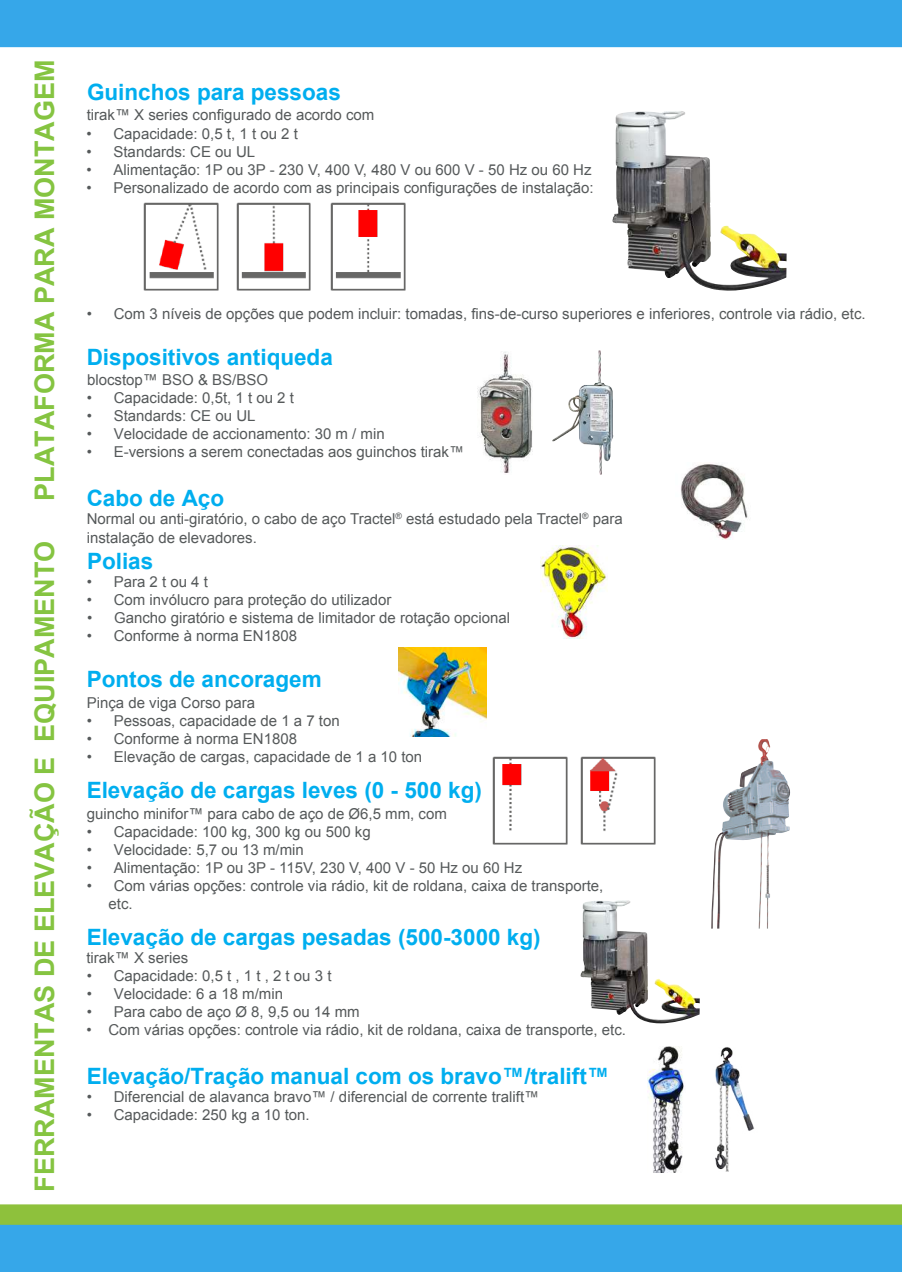
<style>
.page{position:relative;width:902px;height:1272px;background:#fff}
.page>*{position:absolute;margin:0;border:0;box-sizing:border-box;transform-origin:0 0}
.t1{font:700 27px "Arial";color:#85c441}
.t2{font:700 22.5px "Arial";color:#00aeef}
.t3{font:15px/18px "Arial";color:#55595a}
.s1{font-style:inherit}
</style>
<div class="page">
<div style="left:0;top:1204px;width:901px;height:20px;background:#8ec13c"></div>
<div style="left:0;top:1224px;width:901px;height:47px;background:#36a7e9"></div>
<div style="left:0;top:0;width:901px;height:47px;background:#36a7e9"></div>
<img style="left:580px;top:900px;width:119px;height:123px">
<img style="left:398px;top:647px;width:88px;height:89px">
<img style="left:711px;top:739px;width:56px;height:189px">
<img style="left:477px;top:351px;width:55px;height:122px">
<img style="left:612px;top:111px;width:174px;height:180px">
<img style="left:680px;top:464px;width:68px;height:75px">
<img style="left:552px;top:382px;width:46px;height:59px">
<img style="left:540px;top:546px;width:68px;height:92px">
<img style="left:492px;top:756px;width:75px;height:88px">
<img style="left:581px;top:756px;width:75px;height:88px">
<img style="left:143px;top:202px;width:75px;height:89px">
<img style="left:236px;top:202px;width:74px;height:89px">
<img style="left:330px;top:202px;width:75px;height:89px">
<img style="left:647px;top:1046px;width:37px;height:126px">
<img style="left:715px;top:1047px;width:40px;height:124px">
<h1 class="t1" style="left:30px;top:500px;width:442px;rotate:-90deg">PLATAFORMA PARA MONTAGEM</h1>
<h1 class="t1" style="left:30px;top:1191px;width:652px;rotate:-90deg">FERRAMENTAS DE ELEVAÇÃO E EQUIPAMENTO</h1>
<h2 class="t2" style="left:87px;top:80px;width:255px">Guinchos para pessoas</h2>
<p class="t3" style="left:87px;top:106px;width:289px">tirak™ X series configurado de acordo com</p>
<p class="t3" style="left:86px;top:125px;width:213px">• Capacidade: 0,5 t, 1 t ou 2 t</p>
<p class="t3" style="left:86px;top:143px;width:170px">• Standards: CE o<span class="s1">u</span> UL</p>
<p class="t3" style="left:86px;top:161px;width:506px">• Alimentação: 1P ou 3P - 230 V, 400 V, 480 V ou 600 V - 50 Hz ou 60 Hz</p>
<p class="t3" style="left:86px;top:179px;width:509px">• Personalizado de acordo com as principais configurações de instalação:</p>
<p class="t3" style="left:87px;top:304px;width:780px">• Com 3 níveis de opções que podem incluir: tomadas, fins-de-curso superiores e inferiores, controle via rádio, etc.</p>
<h2 class="t2" style="left:87px;top:344px;width:248px">Dispositivos antiqueda</h2>
<p class="t3" style="left:87px;top:371px;width:182px">blocstop™ BSO &amp; BS/BSO</p>
<p class="t3" style="left:87px;top:389px;width:209px">• Capacidade: 0,5t, 1 t ou 2 t</p>
<p class="t3" style="left:87px;top:407px;width:170px">• Standards: CE o<span class="s1">u</span> UL</p>
<p class="t3" style="left:87px;top:425px;width:299px">• Velocidade de accionamento: 30 m / min</p>
<p class="t3" style="left:87px;top:443px;width:379px">• E-versions a serem conectadas aos guinchos tirak™</p>
<h2 class="t2" style="left:87px;top:485px;width:139px">Cabo de Aço</h2>
<p class="t3" style="left:87px;top:509px;width:537px;line-height:19px">Normal ou anti-giratório, o cabo de aço Tractel<sup>®</sup> está estudado pela Tractel<sup>®</sup> para instalação de elevadores.</p>
<h2 class="t2" style="left:87px;top:548px;width:68px">Polias</h2>
<p class="t3" style="left:87px;top:573px;width:123px">• Para 2 t ou 4 t</p>
<p class="t3" style="left:87px;top:591px;width:306px">• Com invólucro para proteção do utilizador</p>
<p class="t3" style="left:87px;top:609px;width:424px">• Gancho giratório e sistema de limitador de rotação opcional</p>
<p class="t3" style="left:87px;top:627px;width:212px">• Conforme à norma EN1808</p>
<h2 class="t2" style="left:87px;top:666px;width:236px">Pontos de ancoragem</h2>
<p class="t3" style="left:87px;top:693px;width:170px">Pinça de viga Corso para</p>
<p class="t3" style="left:87px;top:711px;width:254px">• Pessoas, capacidade de 1 a 7 ton</p>
<p class="t3" style="left:87px;top:729px;width:212px">• Conforme à norma EN1808</p>
<p class="t3" style="left:87px;top:747px;width:337px">• Elevação de cargas, capacidade de 1 a 10 ton</p>
<h2 class="t2" style="left:87px;top:777px;width:396px">Elevação de cargas leves (0 - 500 kg)</h2>
<p class="t3" style="left:87px;top:804px;width:362px">guincho minifor™ para cabo de aço de Ø6,5 mm, com</p>
<p class="t3" style="left:87px;top:822px;width:285px">• Capacidade: 100 kg, 300 kg o<span class="s1">u</span> 500 kg</p>
<p class="t3" style="left:87px;top:840px;width:219px">• Velocidade: 5,7 ou 13 m/min</p>
<p class="t3" style="left:87px;top:858px;width:437px">• Alimentação: 1P ou 3P - 115V, 230 V, 400 V - 50 Hz ou 60 Hz</p>
<p class="t3" style="left:109px;top:876px;width:496px;text-indent:-22px">• Com várias opções: controle via rádio, kit de roldana, caixa de transporte, etc.</p>
<h2 class="t2" style="left:87px;top:924px;width:455px">Elevação de cargas pesadas (500-3000 kg)</h2>
<p class="t3" style="left:86px;top:948px;width:103px">tirak™ X series</p>
<p class="t3" style="left:87px;top:966px;width:246px">• Capacidade: 0,5 t , 1 t , 2 t ou 3 t</p>
<p class="t3" style="left:87px;top:984px;width:198px">• Velocidade: 6 a 18 m/min</p>
<p class="t3" style="left:87px;top:1002px;width:274px">• Para cabo de aço Ø 8, 9,5 ou 14 mm</p>
<p class="t3" style="left:86px;top:1020px;width:541px">• Com várias opções: controle via rádio, kit de roldana, caixa de transporte, etc.</p>
<h2 class="t2" style="left:87px;top:1063px;width:524px">Elevação/Tração manual com os bravo™/tralift™</h2>
<p class="t3" style="left:87px;top:1087px;width:454px">• Diferencial de alavanca bravo™ / diferencial de corrente tralift™</p>
<p class="t3" style="left:87px;top:1105px;width:224px">• Capacidade: 250 kg a 10 ton<span class="s1">.</span></p>
</div>
